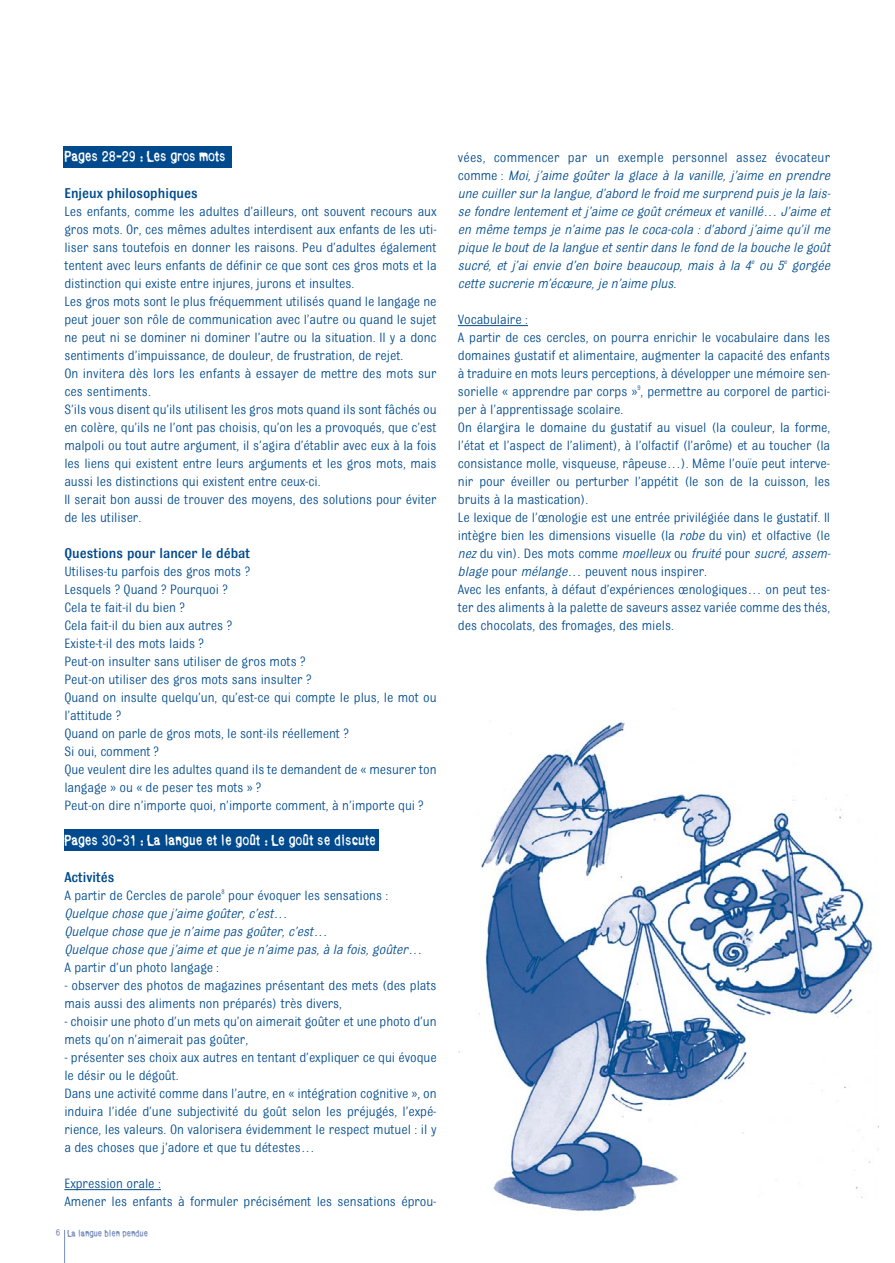
<style>
.page{position:relative;width:895px;height:1263px;background:#fff}
.page>*{position:absolute;margin:0;border:0;box-sizing:border-box;transform-origin:0 0}
.t1{font:500 15px "Bulldog";color:#004a8d}
.t2{font:14.25px/18px "Bulldog";letter-spacing:-.005em;color:#004a8d}
.t3{font:italic 14.25px/18px "Bulldog";letter-spacing:-.005em;color:#004a8d}
.t4{font:14.25px "Bull Inked";color:#fff}
.t5{font:9px "Bull Inked";color:#758cbc}
.s1{font-style:normal}
.s2{font-style:italic}
</style>
<div class="page">
<div style="left:64px;top:829px;width:314px;height:21px;background:#004a8d"></div>
<div style="left:64px;top:146px;width:168px;height:21px;background:#004a8d"></div>
<hr style="left:64px;top:1189px;width:97px;height:1px;background:#004a8d">
<hr style="left:464px;top:325px;width:64px;height:1px;background:#004a8d">
<hr style="left:64px;top:1230px;width:1px;height:33px;background:#758cbc">
<img style="left:458px;top:721px;width:420px;height:492px">
<p class="t4" style="left:64px;top:151px;width:163px">Pages 28-29 : Les gros mots</p>
<p class="t1" style="left:64px;top:188px;width:135px">Enjeux philosophiques</p>
<p class="t2" style="left:64px;top:204px;width:374px">Les enfants, comme les adultes d’ailleurs, ont souvent recours aux gros mots. Or, ces mêmes adultes interdisent aux enfants de les uti&shy;liser sans toutefois en donner les raisons. Peu d’adultes également tentent avec leurs enfants de définir ce que sont ces gros mots et la distinction qui existe entre injures, jurons et insultes.<br>Les gros mots sont le plus fréquemment utilisés quand le langage ne peut jouer son rôle de communication avec l’autre ou quand le sujet ne peut ni se dominer ni dominer l’autre ou la situation. Il y a donc sentiments d’impuissance, de douleur, de frustration, de rejet.<br>On invitera dès lors les enfants à essayer de mettre des mots sur ces sentiments.<br>S’ils vous disent qu’ils utilisent les gros mots quand ils sont fâchés ou en colère, qu’ils ne l’ont pas choisis, qu’on les a provoqués, que c’est malpoli ou tout autre argument, il s’agira d’établir avec eux à la fois les liens qui existent entre leurs arguments et les gros mots, mais aussi les distinctions qui existent entre ceux-ci.<br>Il serait bon aussi de trouver des moyens, des solutions pour éviter de les utiliser.</p>
<p class="t1" style="left:64px;top:548px;width:187px">Questions pour lancer le débat</p>
<p class="t2" style="left:64px;top:564px;width:374px">Utilises-tu parfois des gros mots ?<br>Lesquels ? Quand ? Pourquoi ?<br>Cela te fait-il du bien ?<br>Cela fait-il du bien aux autres ?<br>Existe-t-il des mots laids ?<br>Peut-on insulter sans utiliser de gros mots ?<br>Peut-on utiliser des gros mots sans insulter ?<br>Quand on insulte quelqu’un, qu’est-ce qui compte le plus, le mot ou l’attitude ?<br>Quand on parle de gros mots, le sont-ils réellement ?<br>Si oui, comment ?<br>Que veulent dire les adultes quand ils te demandent de « mesurer ton langage » ou « de peser tes mots » ?<br>Peut-on dire n’importe quoi, n’importe comment, à n’importe qui ?</p>
<p class="t4" style="left:64px;top:835px;width:313px">Pages 30-31 : La langue et le goût : Le goût se discute</p>
<p class="t1" style="left:64px;top:872px;width:52px">Activités</p>
<p class="t3" style="left:64px;top:888px;width:362px"><span class="s1">A partir de Cercles de parole</span><sup>8</sup> <span class="s1">pour évoquer les sensations :<br></span>Quelque chose que j ’aime goûter, c’est…<br>Quelque chose que je n’aime pas goûter, c’est…<br>Quelque chose que j ’aime et que je n’aime pas, à la fois, goûter…</p>
<p class="t2" style="left:64px;top:960px;width:156px">A partir d’un photo langage :</p>
<p class="t2" style="left:64px;top:978px;width:374px">- observer des photos de magazines présentant des mets (des plats mais aussi des aliments non préparés) très divers,</p>
<p class="t2" style="left:64px;top:1014px;width:374px">- choisir une photo d’un mets qu’on aimerait goûter et une photo d’un mets qu’on n’aimerait pas goûter,</p>
<p class="t2" style="left:64px;top:1050px;width:374px">- présenter ses choix aux autres en tentant d’expliquer ce qui évoque le désir ou le dégoût.<br>Dans une activité comme dans l’autre, en « intégration cognitive », on induira l’idée d’une subjectivité du goût selon les préjugés, l’expé&shy;rience, les valeurs. On valorisera évidemment le respect mutuel : il y a des choses que j’adore et que tu détestes…</p>
<p class="t2" style="left:64px;top:1176px;width:374px">Expression orale :<br>Amener les enfants à formuler précisément les sensations éprou-</p>
<p class="t5" style="left:56px;top:1230px;width:94px">6 La langue bien pendue</p>
<p class="t3" style="left:458px;top:150px;width:376px"><span class="s1">vées, commencer par un exemple personnel assez évocateur c o m m e :</span> Moi, j ’aime goûter la glace à la vanille, j ’aime en prendre une cuiller sur la langue,d’abord le froid me surprend puis je la lais&shy;se fondre lentement et j ’aime ce goût crémeux et vanillé… J’aime et en même temps je n’aime pas le coca-cola : d’abord j ’aime qu’il me pique le boutde la langue etsentir dans le fond de la bouche le goût sucré, et j ’ai envie d’en boire beaucoup, mais à la 4<sup>e</sup> ou 5<sup>e</sup> gorgée cette sucrerie m’écœure, je n’aime plus.</p>
<p class="t2" style="left:458px;top:312px;width:376px">Vocabulaire :<br>A partir de ces cercles, on pourra enrichir le vocabulaire dans les domaines gustatif et alimentaire, augmenter la capacité des enfants à traduire en mots leurs perceptions, à développer une mémoire sen&shy;sorielle « apprendre par corps »<sup>9</sup>, permettre au corporel de partici&shy;per à l’apprentissage scolaire.<br>On élargira le domaine du gustatif au visuel (la couleur, la forme, l’état et l’aspect de l’aliment), à l’olfactif (l’arôme) et au toucher (la consistance molle, visqueuse, râpeuse…). Même l’ouïe peut interve&shy;nir pour éveiller ou perturber l’appétit (le son de la cuisson, les bruits à la mastication).<br>Le lexique de l’œnologie est une entrée privilégiée dans le gustatif. Il intègre bien les dimensions visuelle (la <span class="s2">robe</span> du vin) et olfactive (le <span class="s2">nez</span> du vin). Des mots comme <span class="s2">moelleux</span> ou <span class="s2">fruité</span> pour <span class="s2">sucré</span>, <span class="s2">assem&shy;blage</span>pour <span class="s2">mélange</span>… peuvent nous inspirer.<br>Avec les enfants, à défaut d’expériences œnologiques… on peut tes&shy;ter des aliments à la palette de saveurs assez variée comme des thés, des chocolats, des fromages, des miels.</p>
</div>
